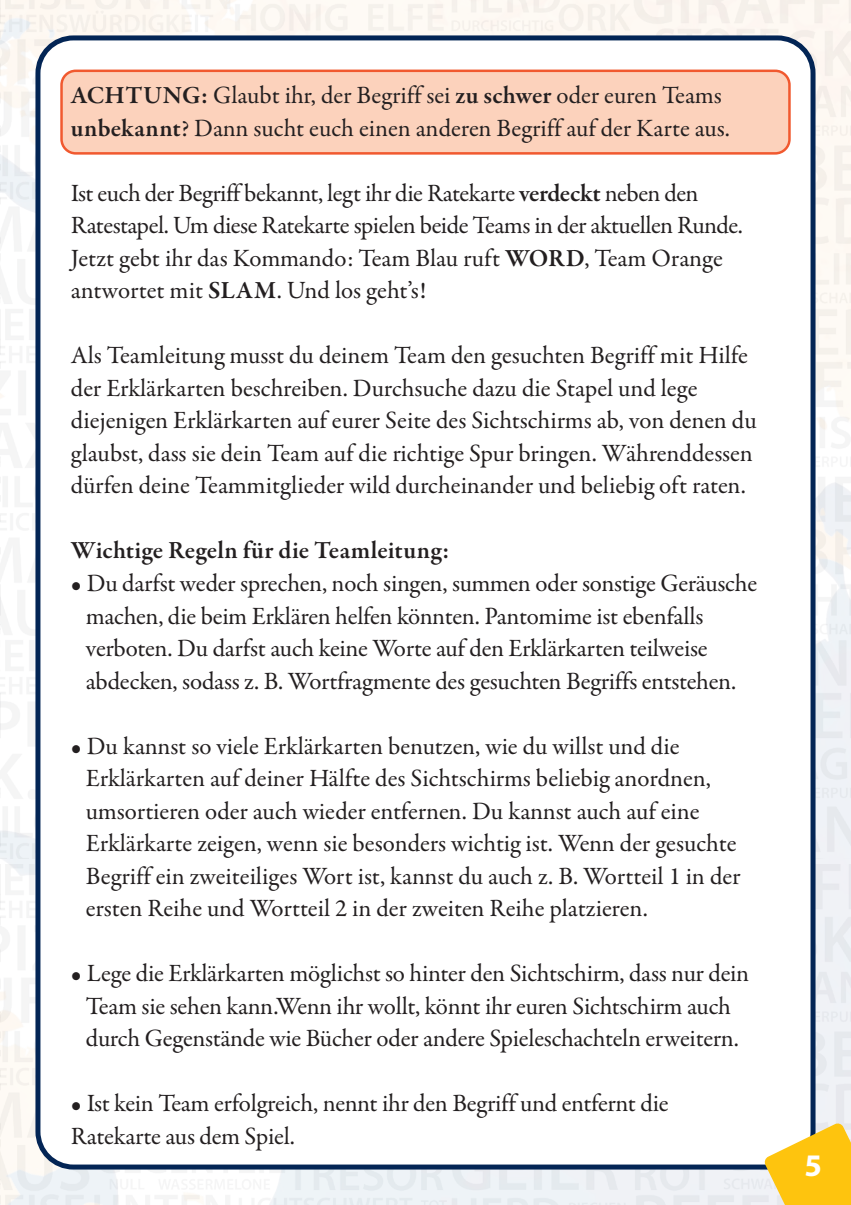
<style>
.page{position:relative;width:851px;height:1205px;background:#fff}
.page>*{position:absolute;margin:0;border:0;box-sizing:border-box;transform-origin:0 0}
.t1{font:700 31.5px "Myriad Pro";color:#fff}
.Fließtext{font:25px/32.5px "Garamond Premr Pro";letter-spacing:-.01em;color:#231f20}
.Fließtext-2{font:600 25px "Garamond Premr Pro";letter-spacing:.01em;color:#231f20}
.s1{font-weight:600}
</style>
<div class="page">
<img style="left:745px;top:0;width:105px;height:1077px">
<img style="left:0;top:0;width:745px;height:1205px">
<div style="left:38px;top:38px;width:774px;height:1129px;background:#fff;border-radius:35px"></div>
<div style="left:35px;top:35px;width:780px;height:1134px;border:5px solid #032555;border-radius:35px"></div>
<div style="left:61px;top:71px;width:728px;height:82px;background:#fcd2bc;border-radius:14px"></div>
<div style="left:60px;top:70px;width:730px;height:85px;border:2px solid #f1592f;border-radius:14px"></div>
<svg style="left:763px;top:1122px;width:88px;height:83px"></svg>
<p class="Fließtext" style="left:71px;top:80px;width:660px"><span class="s1">ACHTUNG:</span> Glaubt ihr, der Begriff sei <span class="s1">zu schwer</span> oder euren Teams <span class="s1">unbekannt</span>? Dann sucht euch einen anderen Begriff auf der Karte aus.</p>
<p class="Fließtext" style="left:71px;top:177px;width:673px">Ist euch der Begriff bekannt, legt ihr die Ratekarte <span class="s1">verdeckt</span> neben den Ratestapel. Um diese Ratekarte spielen beide Teams in der aktuellen Runde.<br>Jetzt gebt ihr das Kommando: Team Blau ruft <span class="s1">WORD</span>, Team Orange antwortet mit <span class="s1">SLAM</span>. Und los geht’s!</p>
<p class="Fließtext" style="left:71px;top:340px;width:687px">Als Teamleitung musst du deinem Team den gesuchten Begriff mit Hilfe der Erklärkarten beschreiben. Durchsuche dazu die Stapel und lege diejenigen Erklärkarten auf eurer Seite des Sichtschirms ab, von denen du glaubst, dass sie dein Team auf die richtige Spur bringen. Währenddessen dürfen deine Teammitglieder wild durcheinander und beliebig oft raten.</p>
<p class="Fließtext-2" style="left:71px;top:535px;width:380px">Wichtige Regeln für die Teamleitung:</p>
<p class="Fließtext" style="left:86px;top:567px;width:672px;text-indent:-15px">• Du darfst weder sprechen, noch singen, summen oder sonstige Geräusche machen, die beim Erklären helfen könnten. Pantomime ist ebenfalls verboten. Du darfst auch keine Worte auf den Erklärkarten teilweise abdecken, sodass z. B. Wortfragmente des gesuchten Begriffs entstehen.</p>
<p class="Fließtext" style="left:86px;top:730px;width:656px;text-indent:-15px">• Du kannst so viele Erklärkarten benutzen, wie du willst und die Erklärkarten auf deiner Hälfte des Sichtschirms beliebig anordnen, umsortieren oder auch wieder entfernen. Du kannst auch auf eine Erklärkarte zeigen, wenn sie besonders wichtig ist. Wenn der gesuchte Begriff ein zweiteiliges Wort ist, kannst du auch z. B. Wortteil 1 in der ersten Reihe und Wortteil 2 in der zweiten Reihe platzieren.</p>
<p class="Fließtext" style="left:71px;top:957px;width:679px;text-align:center">• Lege die Erklärkarten möglichst so hinter den Sichtschirm, dass nur dein<br>Team sie sehen kann.Wenn ihr wollt, könnt ihr euren Sichtschirm auch durch Gegenstände wie Bücher oder andere Spieleschachteln erweitern.</p>
<p class="Fließtext" style="left:71px;top:1087px;width:599px">• Ist kein Team erfolgreich, nennt ihr den Begriff und entfernt die<br>Ratekarte aus dem Spiel.</p>
<p class="t1" style="left:804px;top:1145px;width:19px">5</p>
</div>
